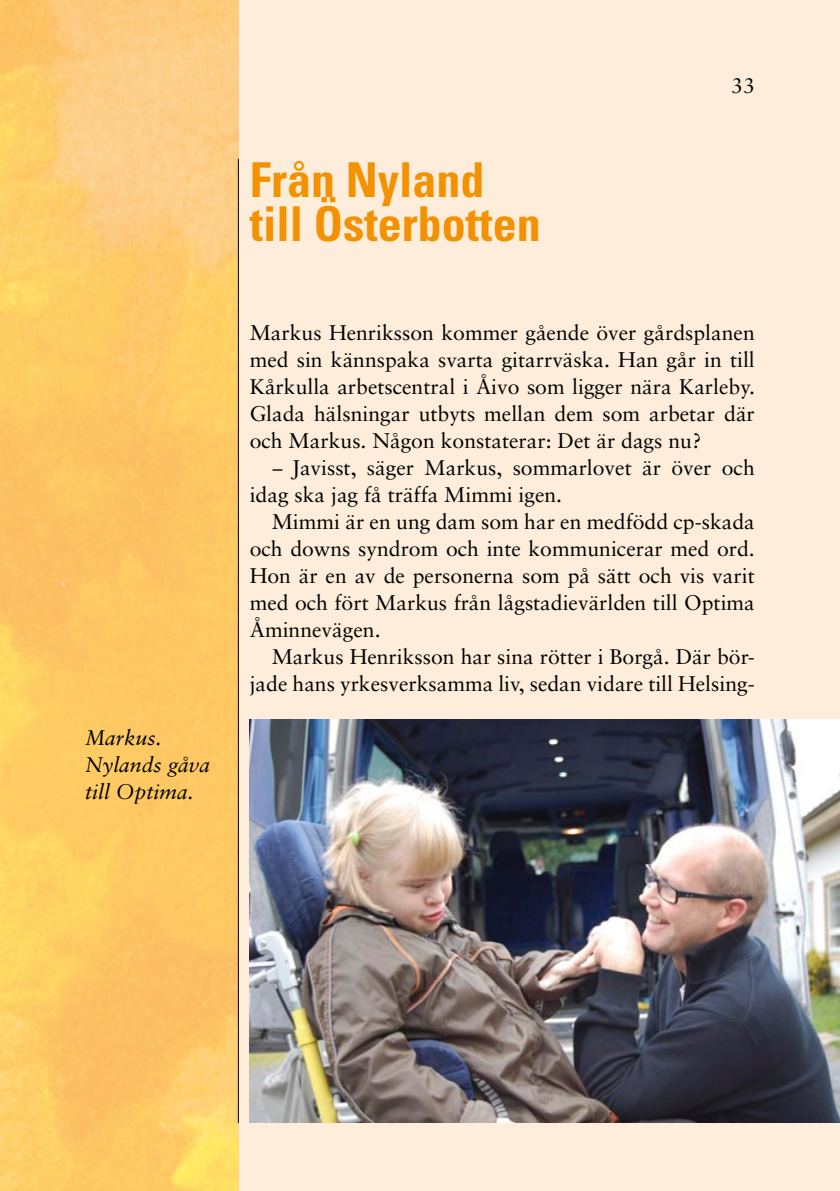
<style>
.page{position:relative;width:840px;height:1191px;background:#fff}
.page>*{position:absolute;margin:0;border:0;box-sizing:border-box;transform-origin:0 0}
.t1{font:700 condensed 48px/44px "Univers";color:#f39100}
.t2{font:21.2px/27px "Sabon";color:#000;text-align:justify}
.t3{font:italic 21.2px/27px "Sabon";color:#000}
</style>
<div class="page">
<div style="left:0;top:0;width:839px;height:1191px;background:#fdedda"></div>
<svg style="left:0;top:0;width:238px;height:1191px;fill:#fdca63"></svg>
<img style="left:249px;top:719px;width:590px;height:404px">
<hr style="left:238px;top:159px;width:1px;height:964px;background:#000">
<p class="t3" style="left:85px;top:724px;width:126px">Markus.<br>Nylands gåva till Optima.</p>
<h1 class="t1" style="left:249px;top:158px;width:292px">Från Nyland till Österbotten</h1>
<p class="t2" style="left:730px;top:72px;width:25px">33</p>
<p class="t2" style="left:249px;top:319px;width:506px">Markus Henriksson kommer gående över gårdsplanen med sin kännspaka svarta gitarrväska. Han går in till Kårkulla arbetscentral i Åivo som ligger nära Karleby.<br>Glada hälsningar utbyts mellan dem som arbetar där och Markus. Någon konstaterar: Det är dags nu?</p>
<p class="t2" style="left:249px;top:454px;width:506px;text-indent:22px">− Javisst, säger Markus, sommarlovet är över och idag ska jag få träffa Mimmi igen.</p>
<p class="t2" style="left:249px;top:508px;width:506px;text-indent:22px">Mimmi är en ung dam som har en medfödd cp-skada och downs syndrom och inte kommunicerar med ord.<br>Hon är en av de personerna som på sätt och vis varit med och fört Markus från lågstadievärlden till Optima Åminnevägen.</p>
<p class="t2" style="left:249px;top:643px;width:506px;text-align:right">Markus Henriksson har sina rötter i Borgå. Där bör&shy;jade hans yrkesverksamma liv, sedan vidare till Helsing-</p>
</div>
